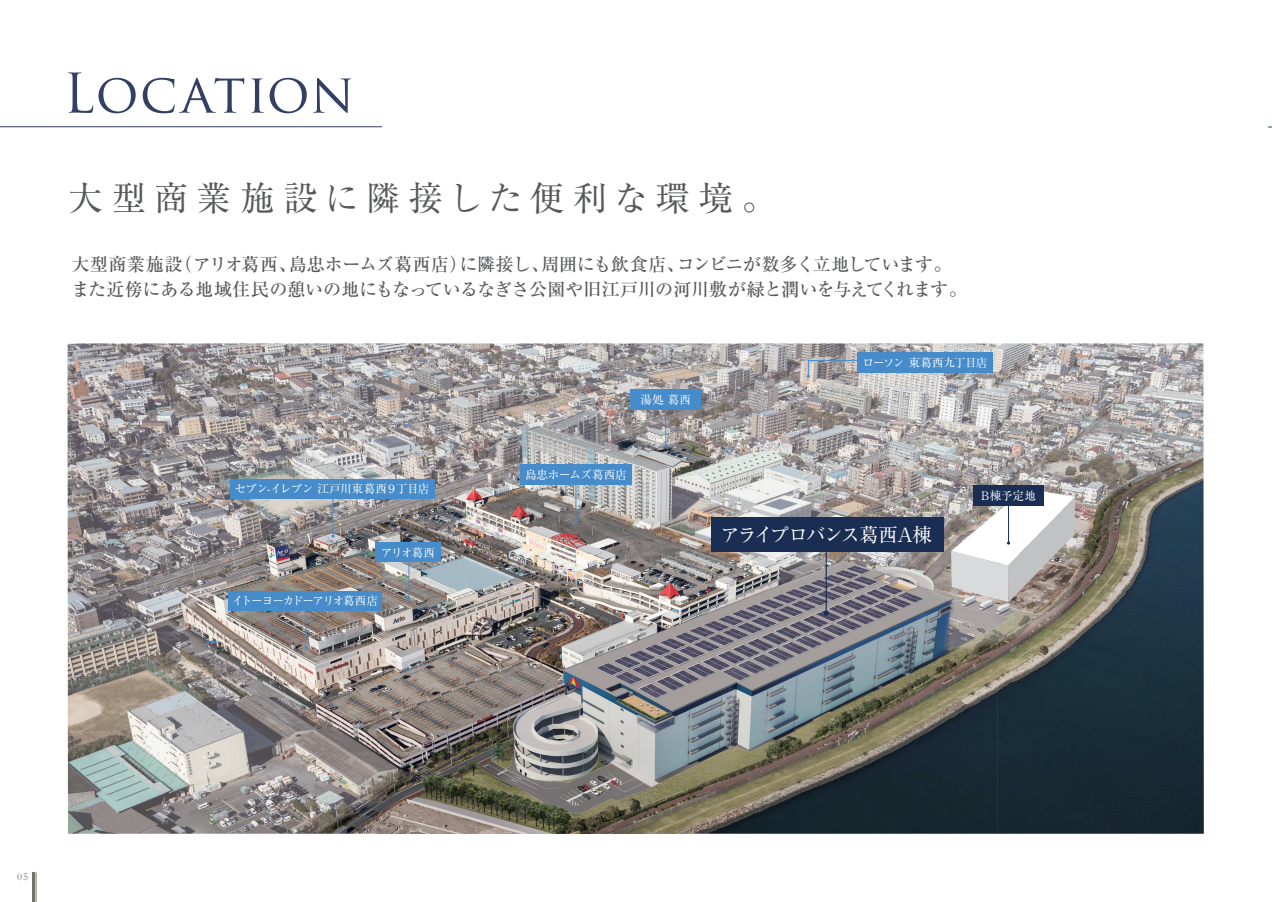
<style>
.page{position:relative;width:1272px;height:902px;background:#fff}
.page>*{position:absolute;margin:0;border:0;box-sizing:border-box;transform-origin:0 0}
.t1{font:53.25px "Trajan Pro";letter-spacing:.015em;color:#334063}
.t2{font:34.5px "Ryumin Pr 5";letter-spacing:.215em;color:#57585a}
.t3{font:19.5px "Ryumin Pr 5";letter-spacing:-.08em;color:#fff}
.t4{font:500 18px/25.5px "Ryumin Pr 5";letter-spacing:-.025em;color:#57585a}
.t5{font:11.55px "Ryumin Pr 5";letter-spacing:-.065em;color:#fff}
.t6{font:11.55px "Ryumin Pr 5";letter-spacing:-.1em;color:#fff}
.t7{font:11.55px "Ryumin Pr 5";letter-spacing:-.025em;color:#fff}
.t8{font:10.65px "Garamond";color:#777268}
</style>
<div class="page">
<hr style="left:0;top:126px;width:382px;height:1px;background:#334063">
<img style="left:67px;top:343px;width:1136px;height:490px">
<img style="left:611px;top:438px;width:112px;height:39px">
<img style="left:922px;top:526px;width:163px;height:87px">
<div style="left:711px;top:517px;width:232px;height:34px;background:#1a2e53"></div>
<hr style="left:825px;top:547px;width:1px;height:66px;background:#1a2e53">
<svg style="left:823px;top:610px;width:5px;height:6px"></svg>
<div style="left:520px;top:464px;width:111px;height:21px;background:#478cca"></div>
<hr style="left:575px;top:482px;width:1px;height:40px;background:#478cca">
<div style="left:631px;top:389px;width:70px;height:20px;background:#478cca"></div>
<hr style="left:665px;top:407px;width:1px;height:39px;background:#478cca">
<svg style="left:806px;top:360px;width:70px;height:18px"></svg>
<div style="left:857px;top:352px;width:135px;height:21px;background:#478cca"></div>
<div style="left:375px;top:543px;width:66px;height:19px;background:#478cca"></div>
<hr style="left:408px;top:560px;width:1px;height:39px;background:#478cca">
<div style="left:229px;top:591px;width:153px;height:19px;background:#478cca"></div>
<hr style="left:305px;top:608px;width:1px;height:40px;background:#478cca">
<div style="left:230px;top:479px;width:204px;height:19px;background:#478cca"></div>
<hr style="left:332px;top:496px;width:1px;height:40px;background:#478cca">
<div style="left:973px;top:485px;width:70px;height:21px;background:#1a2e53"></div>
<svg style="left:951px;top:488px;width:123px;height:114px"></svg>
<hr style="left:33px;top:872px;width:2px;height:29px;background:#777268">
<svg style="left:36px;top:872px;width:1px;height:29px"></svg>
<h1 class="t1" style="left:63px;top:59px;width:292px">Location</h1>
<h2 class="t2" style="left:68px;top:171px;width:709px">大型商業施設に隣接した便利な環境。</h2>
<p class="t4" style="left:71px;top:250px;width:897px">大型商業施設（アリオ葛西、島忠ホームズ葛西店）に隣接し、周囲にも飲食店、コンビニが数多く立地しています。また近傍にある地域住民の憩いの地にもなっているなぎさ公園や旧江戸川の河川敷が緑と潤いを与えてくれます。</p>
<p class="t5" style="left:234px;top:480px;width:196px">セブン-イレブン 江戸川東葛西９丁目店</p>
<p class="t5" style="left:381px;top:543px;width:56px">アリオ葛西</p>
<p class="t6" style="left:232px;top:592px;width:148px">イトーヨーカドーアリオ葛西店</p>
<p class="t5" style="left:640px;top:390px;width:52px">湯処 葛西</p>
<p class="t7" style="left:525px;top:466px;width:103px">島忠ホームズ葛西店</p>
<p class="t5" style="left:862px;top:354px;width:127px">ローソン 東葛西九丁目店</p>
<p class="t3" style="left:720px;top:519px;width:213px">アライプロバンス葛西A棟</p>
<p class="t5" style="left:981px;top:487px;width:56px">B棟予定地</p>
<p class="t8" style="left:17px;top:869px;width:13px">05</p>
</div>
